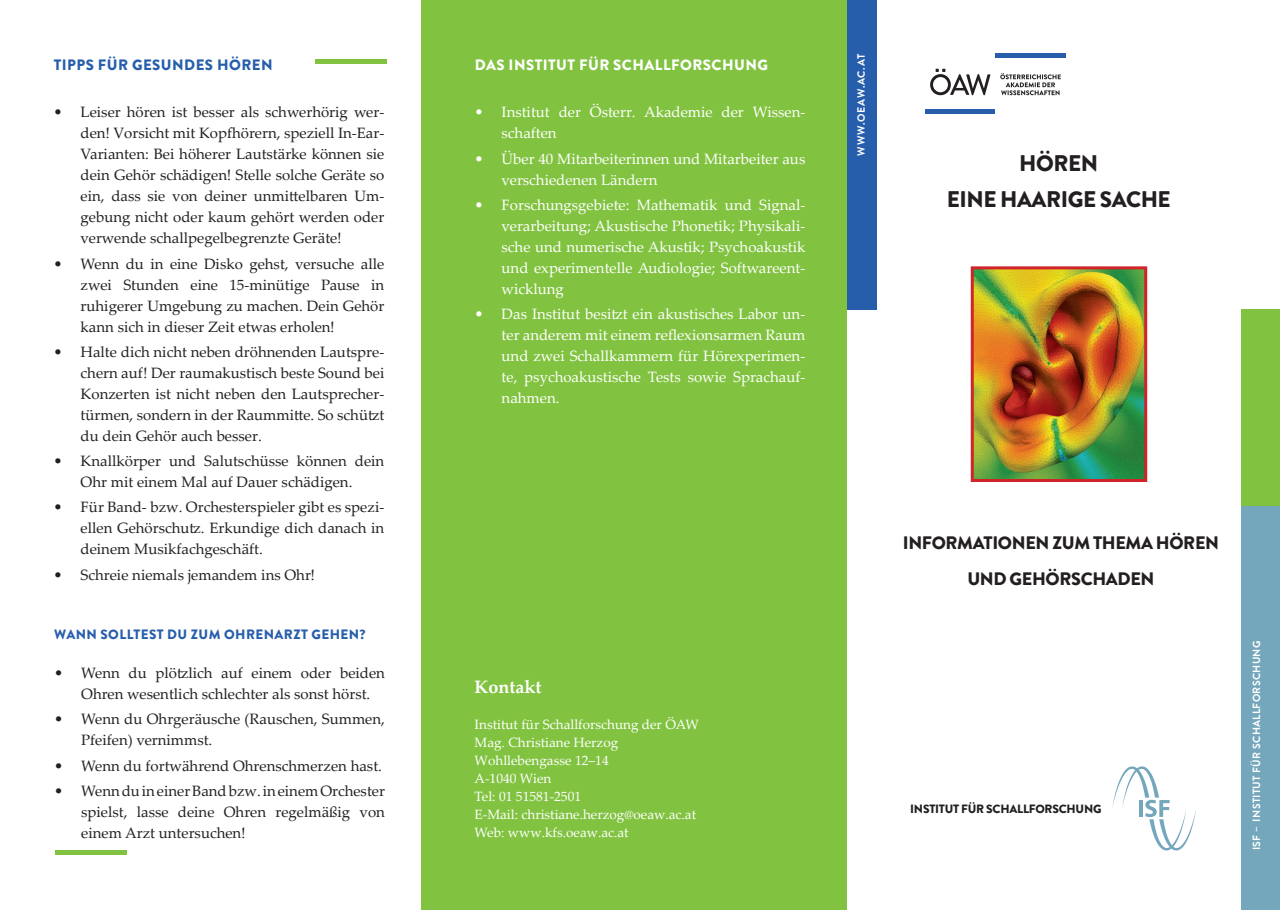
<style>
.page{position:relative;width:1280px;height:910px;background:#fff}
.page>*{position:absolute;margin:0;border:0;box-sizing:border-box;transform-origin:0 0}
.t1{font:900 22.5px/36px "Brandon Grotesque";letter-spacing:-.02em;color:#231f20;text-align:center}
.t2{font:900 18px/36px "Brandon Grotesque";letter-spacing:-.02em;color:#231f20;text-align:center}
.t3{font:700 18px "Palatino Linotype";color:#fff}
.t4{font:15px/21px "Palatino Linotype";color:#231f20;text-align:justify}
.t5{font:15px/21px "Palatino Linotype";color:#fff}
.t6{font:900 15px "Brandon Grotesque";letter-spacing:.03em;color:#fff}
.t7{font:900 15px "Brandon Grotesque";letter-spacing:.03em;color:#275eac}
.t8{font:13.5px "Palatino Linotype";color:#fff}
.t9{font:900 13.5px "Brandon Grotesque";letter-spacing:.03em;color:#275eac}
.t10{font:900 12px "Brandon Grotesque";letter-spacing:-.02em;color:#231f20}
.t11{font:700 10.5px "Brandon Grotesque";letter-spacing:.03em;color:#fff}
.t12{font:700 10.5px "Brandon Grotesque";letter-spacing:.08em;color:#fff}
</style>
<div class="page">
<div style="left:846px;top:0;width:30px;height:309px;background:#275eac"></div>
<div style="left:1241px;top:309px;width:39px;height:198px;background:#81c340"></div>
<div style="left:1241px;top:507px;width:39px;height:403px;background:#75a7bc"></div>
<hr style="left:995px;top:54px;width:71px;height:4px;background:#275eac">
<svg style="left:1000px;top:73px;width:61px;height:22px"></svg>
<div style="left:926px;top:109px;width:69px;height:5px;background:#275eac"></div>
<svg style="left:930px;top:69px;width:60px;height:26px"></svg>
<svg style="left:1112px;top:766px;width:84px;height:84px"></svg>
<img style="left:975px;top:270px;width:168px;height:208px">
<div style="left:971px;top:266px;width:176px;height:216px;border:3px solid #d1232a"></div>
<div style="left:421px;top:0;width:425px;height:910px;background:#81c340"></div>
<hr style="left:315px;top:60px;width:71px;height:4px;background:#81c340">
<div style="left:55px;top:850px;width:71px;height:5px;background:#81c340"></div>
<p class="t7" style="left:54px;top:54px;width:220px">TIPPS FÜR GESUNDES HÖREN</p>
<p class="t4" style="left:81px;top:101px;width:305px;text-indent:-27px">• Leiser hören ist besser als schwerhörig wer&shy;den! Vorsicht mit Kopfhörern, speziell In-Ear-Varianten: Bei höherer Lautstärke können sie dein Gehör schädigen! Stelle solche Geräte so ein, dass sie von deiner unmittelbaren Um&shy;gebung nicht oder kaum gehört werden oder verwende schallpegelbegrenzte Geräte!</p>
<p class="t4" style="left:81px;top:252px;width:305px;text-indent:-27px">• Wenn du in eine Disko gehst, versuche alle zwei Stunden eine 15-minütige Pause in ruhigerer Umgebung zu machen. Dein Gehör kann sich in dieser Zeit etwas erholen!</p>
<p class="t4" style="left:81px;top:341px;width:305px;text-indent:-27px">• Halte dich nicht neben dröhnenden Lautspre&shy;chern auf! Der raumakustisch beste Sound bei Konzerten ist nicht neben den Lautsprecher&shy;türmen, sondern in der Raummitte. So schützt du dein Gehör auch besser.</p>
<p class="t4" style="left:54px;top:450px;width:332px;text-align:center">• Knallkörper und Salutschüsse können dein<br>Ohr mit einem Mal auf Dauer schädigen.</p>
<p class="t4" style="left:81px;top:496px;width:305px;text-indent:-27px">• Für Band- bzw. Orchesterspieler gibt es spezi&shy;ellen Gehörschutz. Erkundige dich danach in deinem Musikfachgeschäft.</p>
<p class="t4" style="left:54px;top:563px;width:263px">• Schreie niemals jemandem ins Ohr!</p>
<p class="t9" style="left:54px;top:624px;width:313px">WANN SOLLTEST DU ZUM OHRENARZT GEHEN?</p>
<p class="t4" style="left:81px;top:662px;width:305px;text-indent:-27px">• Wenn du plötzlich auf einem oder beiden<br>Ohren wesentlich schlechter als sonst hörst.</p>
<p class="t4" style="left:81px;top:708px;width:305px;text-indent:-27px">• Wenn du Ohrgeräusche (Rauschen, Summen,<br>Pfeifen) vernimmst.</p>
<p class="t4" style="left:54px;top:754px;width:329px">• Wenn du fortwährend Ohrenschmerzen hast.</p>
<p class="t4" style="left:81px;top:780px;width:305px;text-indent:-27px">• Wenn du in einer Band bzw. in einem Orchester spielst, lasse deine Ohren regelmäßig von einem Arzt untersuchen!</p>
<p class="t6" style="left:475px;top:54px;width:295px">DAS INSTITUT FÜR SCHALLFORSCHUNG</p>
<p class="t5" style="left:502px;top:101px;width:305px;text-indent:-27px">• Institut der Österr. Akademie der Wissen&shy;schaften</p>
<p class="t5" style="left:502px;top:147px;width:305px;text-indent:-27px">• Über 40 Mitarbeiterinnen und Mitarbeiter aus verschiedenen Ländern</p>
<p class="t5" style="left:502px;top:194px;width:305px;text-align:justify;text-indent:-27px">• Forschungsgebiete: Mathematik und Signal&shy;verarbeitung; Akustische Phonetik; Physikali&shy;sche und numerische Akustik; Psychoakustik und experimentelle Audiologie; Softwareent&shy;wicklung</p>
<p class="t5" style="left:502px;top:303px;width:305px;text-align:justify;text-indent:-27px">• Das Institut besitzt ein akustisches Labor un&shy;ter anderem mit einem reflexionsarmen Raum und zwei Schallkammern für Hörexperimen&shy;te, psychoakustische Tests sowie Sprachauf&shy;nahmen.</p>
<p class="t3" style="left:475px;top:674px;width:68px">Kontakt</p>
<p class="t8" style="left:475px;top:714px;width:226px">Institut für Schallforschung der ÖAW</p>
<p class="t8" style="left:475px;top:732px;width:145px">Mag. Christiane Herzog</p>
<p class="t8" style="left:475px;top:750px;width:136px">Wohllebengasse 12–14</p>
<p class="t8" style="left:475px;top:768px;width:78px">A-1040 Wien</p>
<p class="t8" style="left:475px;top:786px;width:108px">Tel: 01 51581-2501</p>
<p class="t8" style="left:475px;top:804px;width:223px">E-Mail: christiane.herzog@oeaw.ac.at</p>
<p class="t8" style="left:475px;top:822px;width:156px">Web: www.kfs.oeaw.ac.at</p>
<p class="t12" style="left:854px;top:155px;width:103px;rotate:-90deg">WWW.OEAW.AC.AT</p>
<p class="t1" style="left:947px;top:145px;width:226px">HÖREN<br>EINE HAARIGE SACHE</p>
<p class="t2" style="left:903px;top:525px;width:318px">INFORMATIONEN ZUM THEMA HÖREN<br>UND GEHÖRSCHADEN</p>
<p class="t10" style="left:910px;top:800px;width:193px">INSTITUT FÜR SCHALLFORSCHUNG</p>
<p class="t11" style="left:1249px;top:850px;width:211px;rotate:-90deg">ISF – INSTITUT FÜR SCHALLFORSCHUNG</p>
</div>
